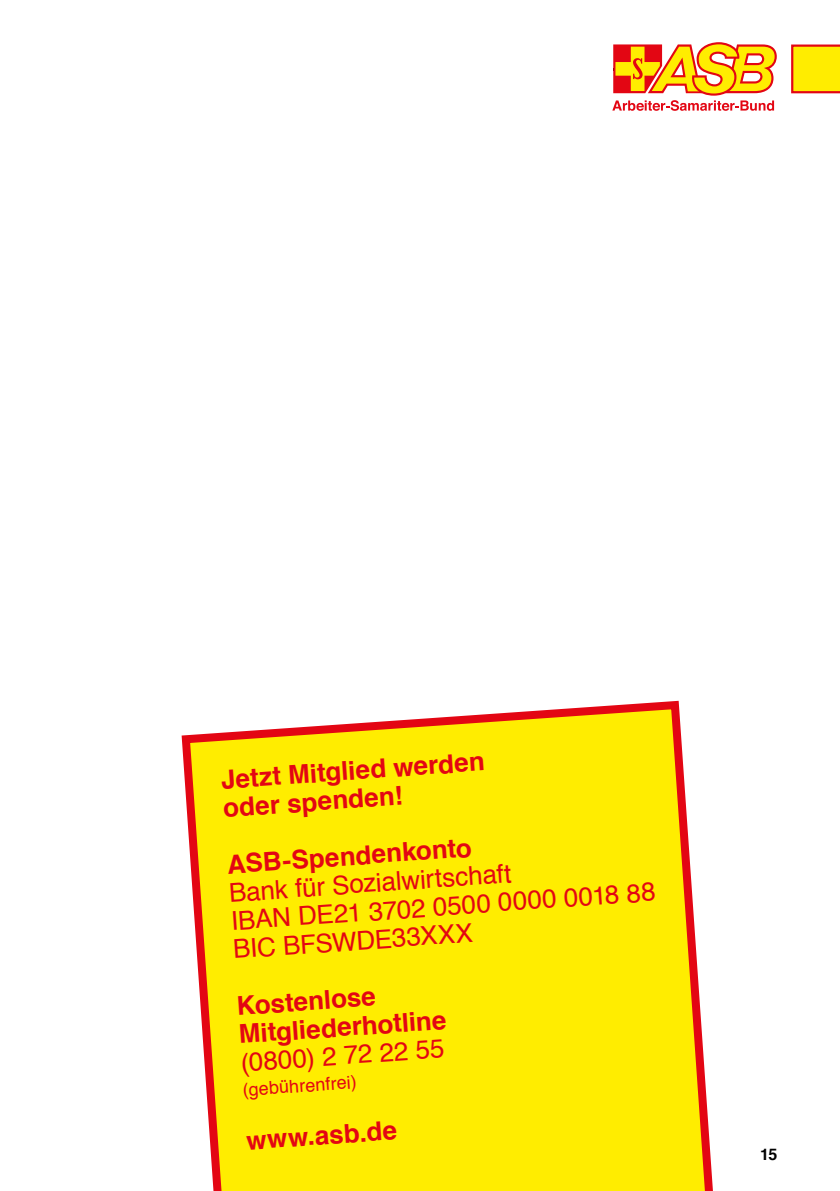
<style>
.page{position:relative;width:840px;height:1191px;background:#fff}
.page>*{position:absolute;margin:0;border:0;box-sizing:border-box;transform-origin:0 0}
.t1{font:700 26px/28.4px "Helvetica";color:#e30613}
.t2{font:26px/28.4px "Helvetica";color:#e30613}
.t3{font:18px "Helvetica";color:#e30613}
.t4{font:700 16px "Helvetica";color:#000}
</style>
<div class="page">
<svg style="left:181px;top:700px;width:532px;height:491px;background:#fde419"></svg>
<svg style="left:612px;top:42px;width:164px;height:69px"></svg>
<svg style="left:791px;top:45px;width:48px;height:48px;background:#fbd102"></svg>
<p class="t1" style="left:220px;top:765px;width:266px;rotate:-4deg">Jetzt Mitglied werden oder spenden!</p>
<p class="t1" style="left:226px;top:850px;width:246px;rotate:-4deg">ASB-Spendenkonto</p>
<p class="t2" style="left:228px;top:879px;width:426px;rotate:-4deg">Bank für Sozialwirtschaft<br>IBAN DE21 3702 0500 0000 0018 88<br>BIC BFSWDE33XXX</p>
<p class="t1" style="left:236px;top:992px;width:209px;rotate:-4deg">Kostenlose<br>Mitgliederhotline</p>
<p class="t2" style="left:240px;top:1049px;width:205px;rotate:-4deg">(0800) 2 72 22 55</p>
<p class="t3" style="left:242px;top:1075px;width:116px;rotate:-4deg">(gebührenfrei)</p>
<p class="t1" style="left:245px;top:1126px;width:152px;rotate:-4deg">www.asb.de</p>
<p class="t4" style="left:759px;top:1141px;width:19px">15</p>
</div>
